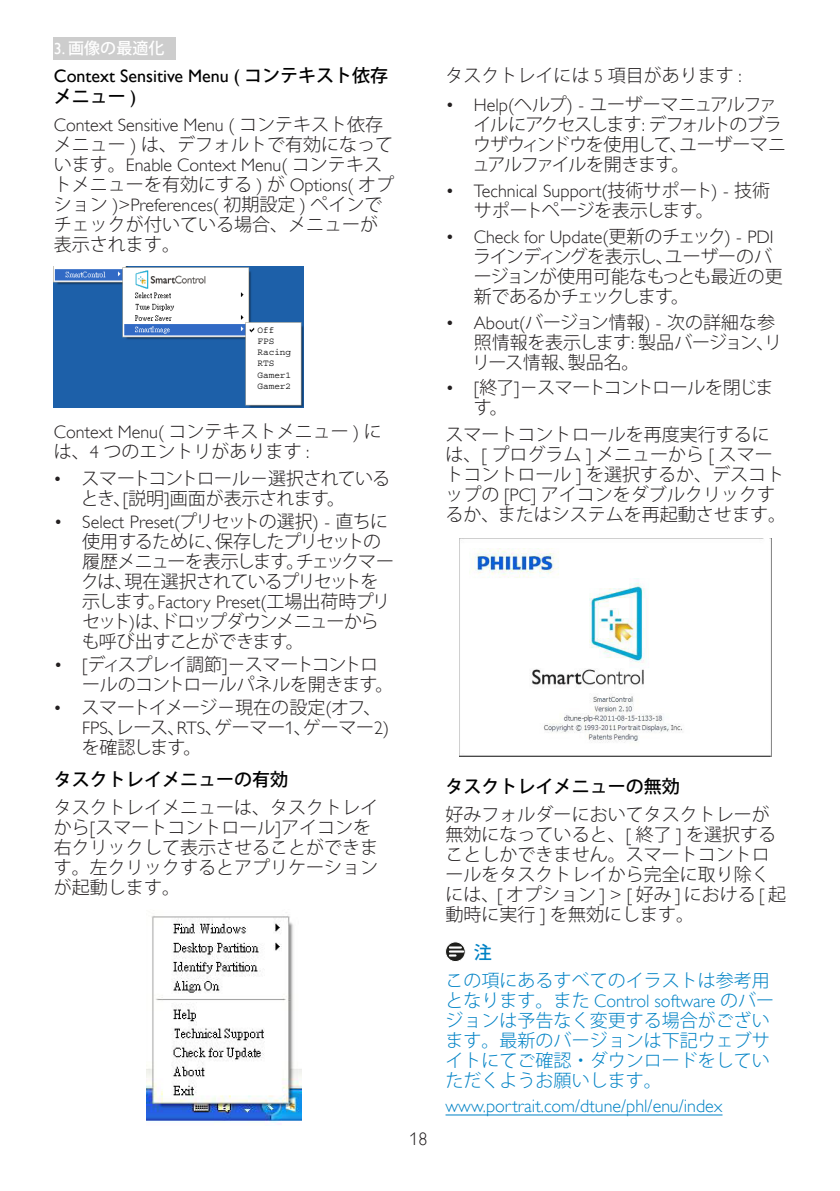
<style>
.page{position:relative;width:840px;height:1191px;background:#fff}
.page>*{position:absolute;margin:0;border:0;box-sizing:border-box;transform-origin:0 0}
.chapter-paragraph{font:300 18px/20px "Koz Go Pr 6 N";color:#231f20}
.chapter-paragraph-2{font:300 18px/20px "Koz Go Pr 6 N";letter-spacing:-.04em;color:#231f20}
.chapter-paragraph-3{font:300 18px/20px "Koz Go Pr 6 N";letter-spacing:-.06em;color:#231f20}
.chapter-paragraph-4{font:300 18px/20px "Koz Go Pr 6 N";color:#0082c5}
.chapter-paragraph-5{font:300 18px/20px "Koz Go Pr 6 N";letter-spacing:-.07em;color:#231f20}
.chapter-paragraph-6{font:300 18px/20px "Koz Go Pr 6 N";letter-spacing:-.02em;color:#231f20}
.chapter-paragraph-7{font:300 18px/20px "Koz Go Pr 6 N";letter-spacing:-.035em;color:#231f20}
.chapter-paragraph-8{font:18px "Gill Sans Alt One WGL Light";color:#0082c5}
.Heading_3{font:18px/21.6px "Gill Sans Alt One WGL";color:#000}
.Heading_3-2{font:500 18px "Koz Go Pr 6 N";color:#000}
.chapter-paragraph-9{font:300 18px/20px "Koz Go Pr 6 N";letter-spacing:-.055em;color:#231f20}
.t1{font:18px "Gill Sans Alt One WGL Light";color:#231f20}
.Heading_4{font:500 18px "Koz Go Pr 6 N";color:#0082c5}
.t2{font:500 16px "Koz Go Pr 6 N";color:#fff}
.t3{font:9.4px/11.2px "Courier Std";color:#000}
.s1{font-family:"Gill Sans Alt One WGL";font-weight:400}
.s2{font-family:"Koz Go Pr 6 N";font-weight:500}
.s3{font-family:"Gill Sans Alt One WGL Light";font-weight:400}
</style>
<div class="page">
<div style="left:54px;top:37px;width:122px;height:23px;background:#cdcdcd"></div>
<img style="left:54px;top:266px;width:249px;height:141px">
<div style="left:256px;top:325px;width:35px;height:77px;background:#fff"></div>
<img style="left:146px;top:916px;width:156px;height:209px">
<hr style="left:445px;top:1114px;width:277px;height:1px;background:#0082c5">
<img style="left:459px;top:538px;width:312px;height:219px">
<svg style="left:445px;top:942px;width:20px;height:19px"></svg>
<div style="left:445px;top:942px;width:20px;height:19px;border:1px solid #fff;border-radius:50%"></div>
<svg style="left:449px;top:946px;width:14px;height:10px"></svg>
<p class="t2" style="left:54px;top:39px;width:112px"><span class="s1">3.</span> 画像の最適化</p>
<p class="Heading_3" style="left:54px;top:65px;width:335px">Context Sensitive Menu ( <span class="s2">コンテキスト依存メニュー</span> )</p>
<p class="chapter-paragraph" style="left:54px;top:114px;width:341px"><span class="s3">Context Sensitive Menu (</span> コンテキスト依存メニュー <span class="s3">)</span> は、デフォルトで有効になっています。<span class="s3">Enable Context Menu(</span> コンテキストメニューを有効にする <span class="s3">)</span> が <span class="s3">Options(</span> オプション <span class="s3">)&gt;Preferences(</span> 初期設定 <span class="s3">)</span> ペインでチェックが付いている場合、メニューが表示されます。</p>
<p class="t3" style="left:257px;top:324px;width:35px">Off<br>FPS<br>Racing<br>RTS<br>Gamer1<br>Gamer2</p>
<p class="chapter-paragraph" style="left:54px;top:422px;width:329px"><span class="s3">Context Menu(</span> コンテキストメニュー <span class="s3">)</span> には、<span class="s3">4</span> つのエントリがあります <span class="s3">:</span></p>
<p class="chapter-paragraph-2" style="left:81px;top:469px;width:310px;text-indent:-28px"><span class="s3">•</span> スマートコントロール－選択されているとき、<span class="s3">[</span>説明<span class="s3">]</span>画面が表示されます。</p>
<p class="chapter-paragraph-3" style="left:81px;top:511px;width:314px;text-indent:-27px"><span class="s3">• Select Preset(</span>プリセットの選択<span class="s3">) -</span> 直ちに使用するために、保存したプリセットの履歴メニューを表示します。チェックマークは、現在選択されているプリセットを示します。<span class="s3">Factory Preset(</span>工場出荷時プリセット<span class="s3">)</span>は、ドロップダウンメニューからも呼び出すことができます。</p>
<p class="chapter-paragraph-2" style="left:82px;top:654px;width:313px;text-indent:-28px"><span class="s3">• [</span>ディスプレイ調節<span class="s3">]</span>－スマートコントロールのコントロールパネルを開きます。</p>
<p class="chapter-paragraph-6" style="left:82px;top:697px;width:308px;text-indent:-29px"><span class="s3">•</span> スマートイメージ－現在の設定<span class="s3">(</span>オフ、<br><span class="s3">FPS</span>、レース、<span class="s3">RTS</span>、ゲーマー<span class="s3">1</span>、ゲーマー<span class="s3">2)</span>を確認します。</p>
<p class="Heading_3-2" style="left:54px;top:769px;width:236px">タスクトレイメニューの有効</p>
<p class="chapter-paragraph" style="left:54px;top:797px;width:326px">タスクトレイメニューは、タスクトレイから<span class="s3">[</span>スマートコントロール<span class="s3">]</span>アイコンを右クリックして表示させることができます。左クリックするとアプリケーションが起動します。</p>
<p class="t1" style="left:409px;top:1127px;width:19px">18</p>
<p class="chapter-paragraph" style="left:445px;top:65px;width:297px">タスクトレイには <span class="s3">5</span> 項目があります <span class="s3">:</span></p>
<p class="chapter-paragraph-5" style="left:472px;top:95px;width:315px;text-indent:-27px"><span class="s3">• Help(</span>ヘルプ<span class="s3">) -</span> ユーザーマニュアルファイルにアクセスします<span class="s3">:</span> デフォルトのブラウザウィンドウを使用して、ユーザーマニュアルファイルを開きます。</p>
<p class="chapter-paragraph-7" style="left:473px;top:181px;width:297px;text-indent:-28px"><span class="s3">• Technical Support(</span>技術サポート<span class="s3">) -</span> 技術サポートページを表示します。</p>
<p class="chapter-paragraph-2" style="left:472px;top:227px;width:311px;text-indent:-27px"><span class="s3">• Check for Update(</span>更新のチェック<span class="s3">) - PDI</span>ラインディングを表示し、ユーザーのバージョンが使用可能なもっとも最近の更新であるかチェックします。</p>
<p class="chapter-paragraph" style="left:472px;top:312px;width:311px;text-indent:-27px"><span class="s3">• About(</span>バージョン情報<span class="s3">) -</span> 次の詳細な参照情報を表示します<span class="s3">:</span> 製品バージョン、リリース情報、製品名。</p>
<p class="chapter-paragraph-9" style="left:473px;top:378px;width:301px;text-indent:-28px"><span class="s3">• [</span>終了<span class="s3">]</span>－スマートコントロールを閉じます。</p>
<p class="chapter-paragraph" style="left:445px;top:425px;width:342px">スマートコントロールを再度実行するには、<span class="s3">[</span> プログラム <span class="s3">]</span> メニューから <span class="s3">[</span> スマートコントロール <span class="s3">]</span> を選択するか、デスコトップの <span class="s3">[PC]</span> アイコンをダブルクリックするか、またはシステムを再起動させます。</p>
<p class="Heading_3-2" style="left:445px;top:776px;width:236px">タスクトレイメニューの無効</p>
<p class="chapter-paragraph" style="left:445px;top:804px;width:342px">好みフォルダーにおいてタスクトレーが無効になっていると、<span class="s3">[</span> 終了 <span class="s3">]</span> を選択することしかできません。スマートコントロールをタスクトレイから完全に取り除くには、<span class="s3">[</span> オプション <span class="s3">] &gt; [</span> 好み <span class="s3">]</span> における <span class="s3">[</span> 起動時に実行 <span class="s3">]</span> を無効にします。</p>
<p class="Heading_4" style="left:473px;top:941px;width:19px">注</p>
<p class="chapter-paragraph-4" style="left:445px;top:970px;width:330px">この項にあるすべてのイラストは参考用となります。また <span class="s3">Control software</span> のバージョンは予告なく変更する場合がございます。最新のバージョンは下記ウェブサイトにてご確認・ダウンロードをしていただくようお願いします。</p>
<p class="chapter-paragraph-8" style="left:445px;top:1094px;width:278px">www.portrait.com/dtune/phl/enu/index</p>
</div>
